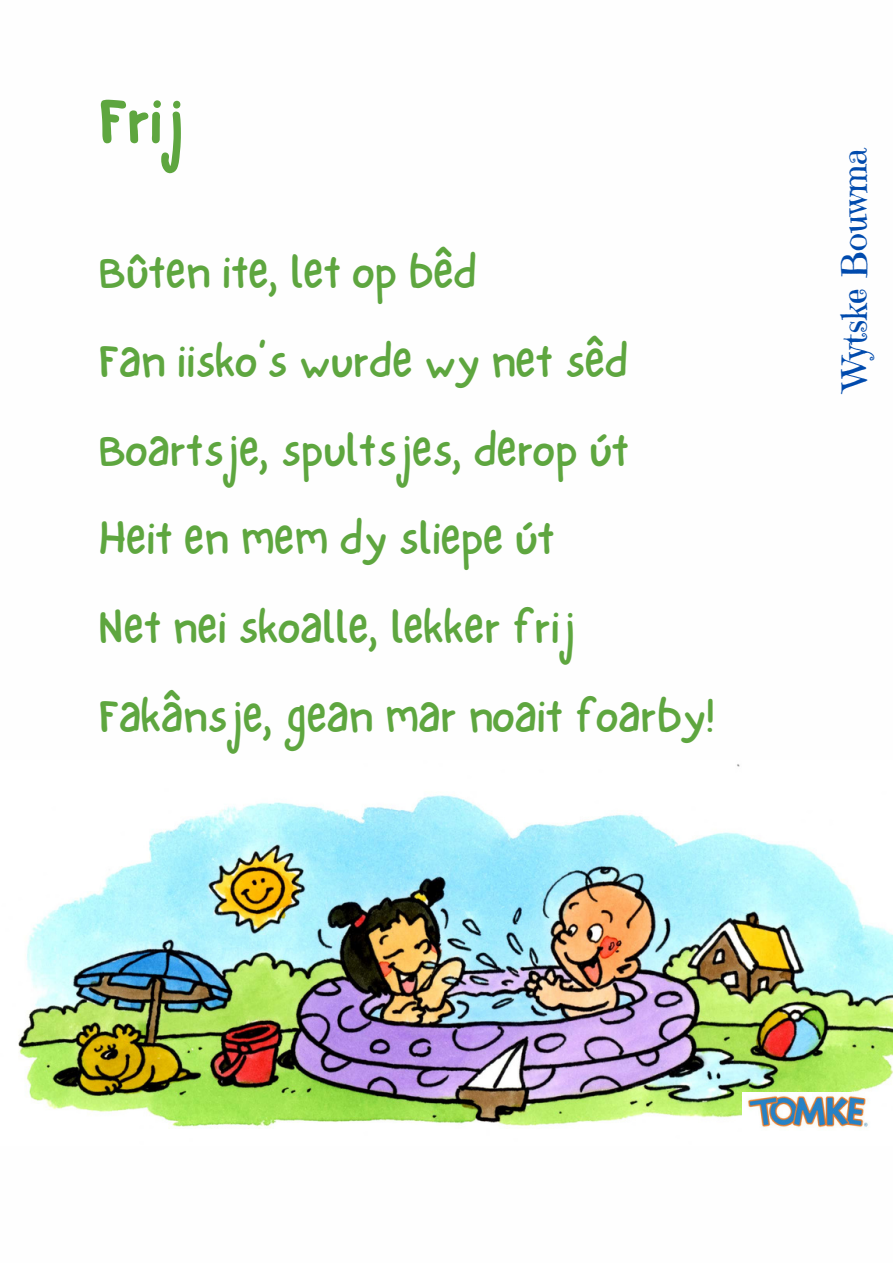
<style>
.page{position:relative;width:893px;height:1264px;background:#fff}
.page>*{position:absolute;margin:0;border:0;box-sizing:border-box;transform-origin:0 0}
.t1{font:63.75px "NF One Little Font Bold";color:#5ea63f}
.t2{font:46.5px/88.7px "NF One Little Font Regular";color:#5ea63f}
.t3{font:34.5px "Emilys Candy";color:#004aad}
</style>
<div class="page">
<img style="left:18px;top:764px;width:874px;height:365px">
<img style="left:742px;top:1092px;width:132px;height:37px">
<h1 class="t1" style="left:98px;top:83px;width:87px">Frij</h1>
<p class="t2" style="left:98px;top:228px;width:618px">Bûten ite, let op bêd<br>Fan iisko’s wurde wy net sêd<br>Boartsje, spultsjes, derop út<br>Heit en mem dy sliepe út<br>Net nei skoalle, lekker frij<br>Fakânsje, gean mar noait foarby!</p>
<p class="t3" style="left:832px;top:389px;width:243px;rotate:-90deg">Wytske Bouwma</p>
</div>
